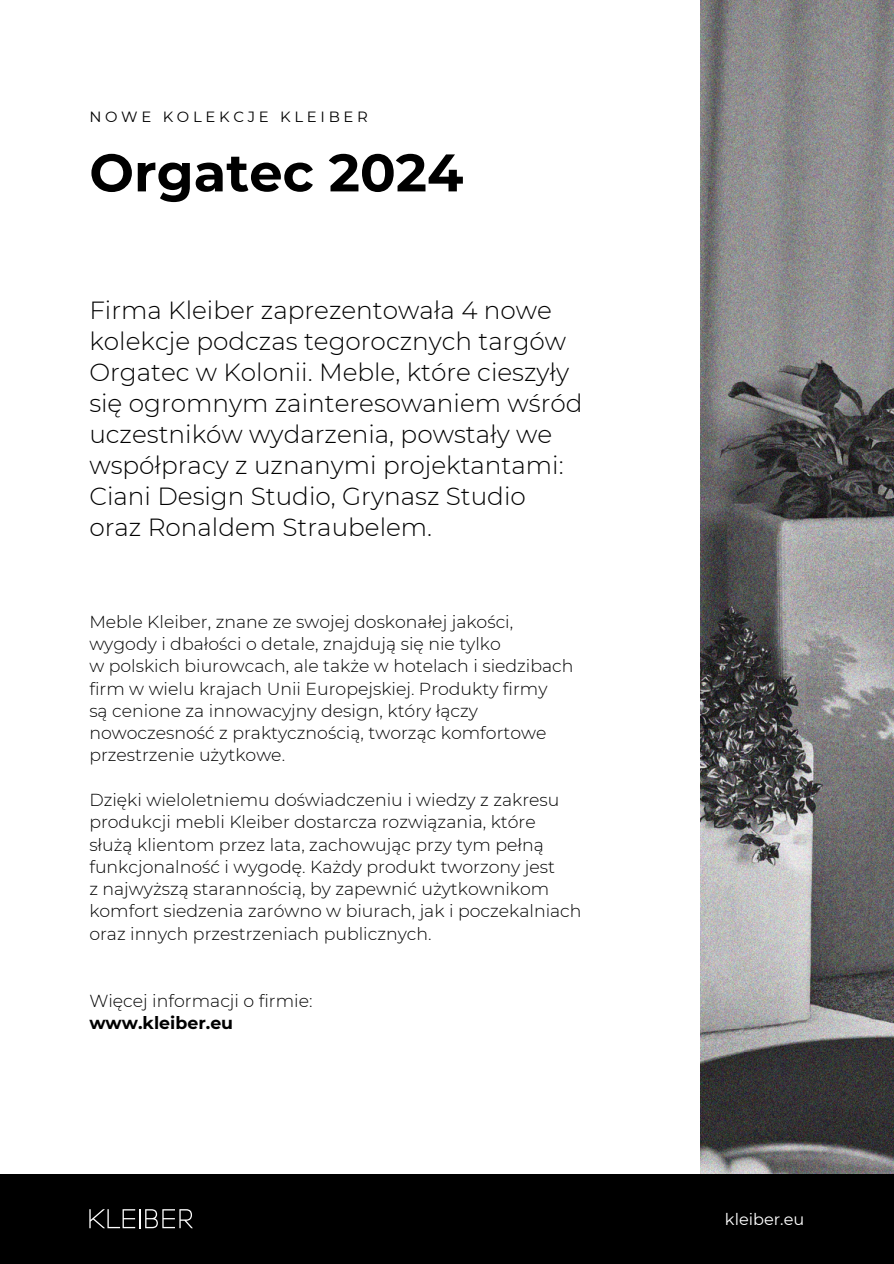
<style>
.page{position:relative;width:894px;height:1264px;background:#fff}
.page>*{position:absolute;margin:0;border:0;box-sizing:border-box;transform-origin:0 0}
.t1{font:700 52.8px "Montserrat";color:#000}
.t2{font:300 24.75px/30.9px "Montserrat";color:#000}
.t3{font:300 17.25px/22.2px "Montserrat";color:#000}
.t4{font:16.2px "Montserrat";color:#fff}
.t5{font:14.85px "Montserrat";letter-spacing:.25em;color:#000}
.s1{font-weight:700}
</style>
<div class="page">
<div style="left:0;top:1174px;width:893px;height:89px;background:#000"></div>
<svg style="left:89px;top:1209px;width:104px;height:19px"></svg>
<img style="left:700px;top:0;width:193px;height:1173px">
<p class="t5" style="left:89px;top:107px;width:280px">NOWE KOLEKCJE KLEIBER</p>
<p class="t1" style="left:89px;top:140px;width:375px">Orgatec 2024</p>
<h3 class="t2" style="left:89px;top:295px;width:494px">Firma Kleiber zaprezentowała 4 nowe kolekcje podczas tegorocznych targów Orgatec w Kolonii. Meble, które cieszyły się ogromnym zainteresowaniem wśród uczestników wydarzenia, powstały we współpracy z uznanymi projektantami:<br>Ciani Design Studio, Grynasz Studio oraz Ronaldem Straubelem.</h3>
<h1 class="t3" style="left:89px;top:610px;width:485px">Meble Kleiber, znane ze swojej doskonałej jakości, wygody i dbałości o detale, znajdują się nie tylko<br>w polskich biurowcach, ale także w hotelach i siedzibach firm w wielu krajach Unii Europejskiej. Produkty firmy<br>są cenione za innowacyjny design, który łączy nowoczesność z praktycznością, tworząc komfortowe</h1>
<h2 class="t3" style="left:89px;top:744px;width:197px">przestrzenie użytkowe.</h2>
<h2 class="t3" style="left:89px;top:788px;width:493px">Dzięki wieloletniemu doświadczeniu i wiedzy z zakresu produkcji mebli Kleiber dostarcza rozwiązania, które służą klientom przez lata, zachowując przy tym pełną funkcjonalność i wygodę. Każdy produkt tworzony jest<br>z najwyższą starannością, by zapewnić użytkownikom komfort siedzenia zarówno w biurach, jak i poczekalniach</h2>
<h3 class="t3" style="left:89px;top:922px;width:344px">oraz innych przestrzeniach publicznych.</h3>
<h3 class="t3" style="left:89px;top:989px;width:225px">Więcej informacji o firmie: <span class="s1">www.kleiber.eu</span></h3>
<h3 class="t4" style="left:724px;top:1208px;width:81px">kleiber.eu</h3>
</div>
